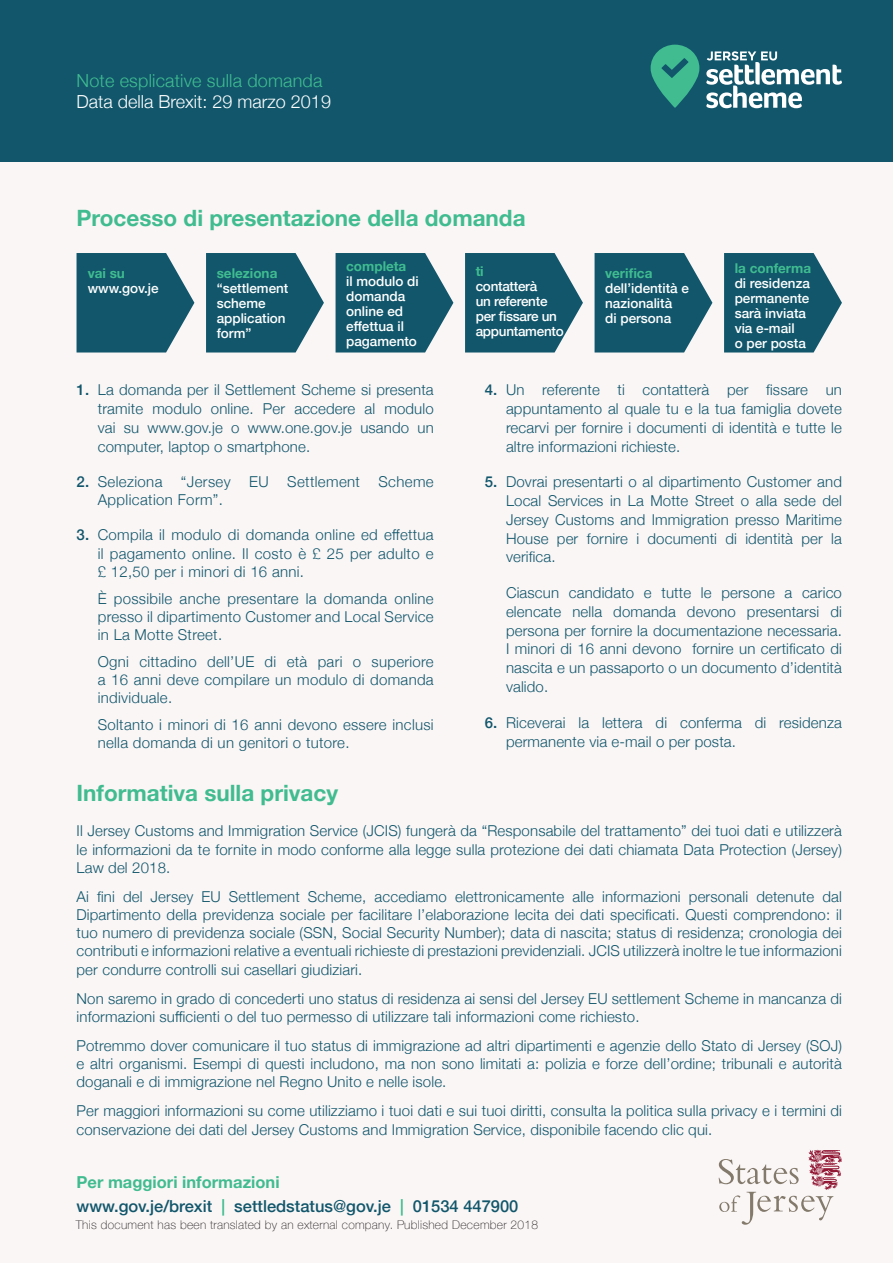
<style>
.page{position:relative;width:893px;height:1263px;background:#faf6f6}
.page>*{position:absolute;margin:0;border:0;box-sizing:border-box;transform-origin:0 0}
.t1{font:700 22.5px "Helvetica Neue";color:#40bc90}
.t2{font:300 18px "Helvetica Neue";letter-spacing:.01em;color:#40bc90}
.t3{font:300 18px "Helvetica Neue";color:#fff}
.t4{font:500 16.5px/24px "Helvetica Neue";color:#11566b}
.t5{font:300 15px/18.8px "Helvetica Neue";letter-spacing:.01em;color:#11566b;text-align:justify}
.t6{font:500 13.5px/15px "Helvetica Neue";color:#fff}
.t7{font:500 13.5px/15px "Helvetica Neue";letter-spacing:-.02em;color:#fff}
.t8{font:700 13.5px "Helvetica Neue";color:#40bc90}
.t9{font:100 12px "Helvetica Neue";letter-spacing:.025em;color:#231f20}
.s1{font-weight:500}
.s2{font-weight:700;color:#40bc90}
.s3{color:#40bc90}
</style>
<div class="page">
<div style="left:0;top:0;width:893px;height:162px;background:#11566b"></div>
<svg style="left:651px;top:45px;width:48px;height:63px"></svg>
<svg style="left:706px;top:51px;width:136px;height:57px"></svg>
<svg style="left:77px;top:253px;width:117px;height:99px;background:#2c687b"></svg>
<svg style="left:206px;top:253px;width:118px;height:99px;background:#2c687b"></svg>
<svg style="left:336px;top:253px;width:117px;height:99px;background:#2c687b"></svg>
<svg style="left:465px;top:253px;width:118px;height:99px;background:#2c687b"></svg>
<svg style="left:595px;top:253px;width:117px;height:99px;background:#2c687b"></svg>
<svg style="left:724px;top:253px;width:118px;height:99px;background:#2c687b"></svg>
<svg style="left:719px;top:1150px;width:123px;height:75px"></svg>
<p class="t2" style="left:77px;top:66px;width:247px">Note esplicative sulla domanda</p>
<p class="t3" style="left:77px;top:87px;width:256px">Data della Brexit: 29 marzo 2019</p>
<h1 class="t1" style="left:77px;top:200px;width:451px">Processo di presentazione della domanda</h1>
<p class="t8" style="left:88px;top:263px;width:39px">vai su</p>
<p class="t6" style="left:88px;top:280px;width:73px">www.gov.je</p>
<p class="t8" style="left:346px;top:255px;width:62px">completa</p>
<p class="t6" style="left:346px;top:272px;width:74px">il modulo di domanda online ed effettua il pagamento</p>
<p class="t8" style="left:476px;top:261px;width:9px">ti</p>
<p class="t7" style="left:476px;top:278px;width:90px">contatterà<br>un referente per fissare un appuntamento</p>
<p class="t8" style="left:217px;top:263px;width:62px">seleziona</p>
<p class="t6" style="left:217px;top:280px;width:73px">“settlement scheme application form”</p>
<p class="t8" style="left:605px;top:263px;width:49px">verifica</p>
<p class="t6" style="left:605px;top:280px;width:85px">dell’identità e nazionalità<br>di persona</p>
<p class="t8" style="left:735px;top:257px;width:78px">la conferma</p>
<p class="t6" style="left:735px;top:274px;width:77px">di residenza permanente sarà inviata via e-mail<br>o per posta</p>
<p class="t5" style="left:98px;top:380px;width:337px;text-indent:-21px"><span class="s1">1.</span> La domanda per il Settlement Scheme si presenta tramite modulo online. Per accedere al modulo vai su www.gov.je o www.one.gov.je usando un computer, laptop o smartphone.</p>
<p class="t5" style="left:98px;top:471px;width:337px;line-height:18.3px;text-indent:-21px"><span class="s1">2.</span> Seleziona “Jersey EU Settlement Scheme<br>Application Form”.</p>
<p class="t5" style="left:98px;top:525px;width:337px;line-height:18.1px;text-indent:-21px"><span class="s1">3.</span> Compila il modulo di domanda online ed effettua il pagamento online. Il costo è £ 25 per adulto e £ 12,50 per i minori di 16 anni.</p>
<p class="t5" style="left:98px;top:588px;width:337px;line-height:18.1px">È possibile anche presentare la domanda online presso il dipartimento Customer and Local Service in La Motte Street.</p>
<p class="t5" style="left:98px;top:651px;width:337px;line-height:18.1px">Ogni cittadino dell’UE di età pari o superiore a 16 anni deve compilare un modulo di domanda individuale.</p>
<p class="t5" style="left:98px;top:714px;width:337px;line-height:18.3px">Soltanto i minori di 16 anni devono essere inclusi nella domanda di un genitori o tutore.</p>
<p class="t5" style="left:506px;top:380px;width:337px;text-indent:-21px"><span class="s1">4.</span> Un referente ti contatterà per fissare un appuntamento al quale tu e la tua famiglia dovete recarvi per fornire i documenti di identità e tutte le altre informazioni richieste.</p>
<p class="t5" style="left:506px;top:472px;width:337px;text-indent:-21px"><span class="s1">5.</span> Dovrai presentarti o al dipartimento Customer and Local Services in La Motte Street o alla sede del Jersey Customs and Immigration presso Maritime House per fornire i documenti di identità per la verifica.</p>
<p class="t5" style="left:506px;top:582px;width:337px">Ciascun candidato e tutte le persone a carico elencate nella domanda devono presentarsi di persona per fornire la documentazione necessaria.<br>I minori di 16 anni devono fornire un certificato di nascita e un passaporto o un documento d’identità valido.</p>
<p class="t5" style="left:506px;top:712px;width:337px;text-indent:-21px"><span class="s1">6.</span> Riceverai la lettera di conferma di residenza permanente via e-mail o per posta.</p>
<h1 class="t1" style="left:77px;top:775px;width:263px">Informativa sulla privacy</h1>
<p class="t5" style="left:77px;top:821px;width:767px;line-height:18.1px">Il Jersey Customs and Immigration Service (JCIS) fungerà da “Responsabile del trattamento” dei tuoi dati e utilizzerà le informazioni da te fornite in modo conforme alla legge sulla protezione dei dati chiamata Data Protection (Jersey)<br>Law del 2018.</p>
<p class="t5" style="left:77px;top:886px;width:767px;line-height:18.3px">Ai fini del Jersey EU Settlement Scheme, accediamo elettronicamente alle informazioni personali detenute dal Dipartimento della previdenza sociale per facilitare l’elaborazione lecita dei dati specificati. Questi comprendono: il tuo numero di previdenza sociale (SSN, Social Security Number); data di nascita; status di residenza; cronologia dei contributi e informazioni relative a eventuali richieste di prestazioni previdenziali. JCIS utilizzerà inoltre le tue informazioni per condurre controlli sui casellari giudiziari.</p>
<p class="t5" style="left:77px;top:988px;width:767px;line-height:18.1px">Non saremo in grado di concederti uno status di residenza ai sensi del Jersey EU settlement Scheme in mancanza di informazioni sufficienti o del tuo permesso di utilizzare tali informazioni come richiesto.</p>
<p class="t5" style="left:77px;top:1035px;width:767px;line-height:18.3px">Potremmo dover comunicare il tuo status di immigrazione ad altri dipartimenti e agenzie dello Stato di Jersey (SOJ) e altri organismi. Esempi di questi includono, ma non sono limitati a: polizia e forze dell’ordine; tribunali e autorità doganali e di immigrazione nel Regno Unito e nelle isole.</p>
<p class="t5" style="left:77px;top:1100px;width:767px;line-height:19.5px">Per maggiori informazioni su come utilizziamo i tuoi dati e sui tuoi diritti, consulta la politica sulla privacy e i termini di conservazione dei dati del Jersey Customs and Immigration Service, disponibile facendo clic qui.</p>
<p class="t4" style="left:77px;top:1168px;width:443px"><span class="s2">Per maggiori informazioni<br></span>www.gov.je/brexit <span class="s3">|</span> settledstatus@gov.je <span class="s3">|</span> 01534 447900</p>
<p class="t9" style="left:76px;top:1215px;width:464px">This document has been translated by an external company. Published December 2018</p>
</div>
